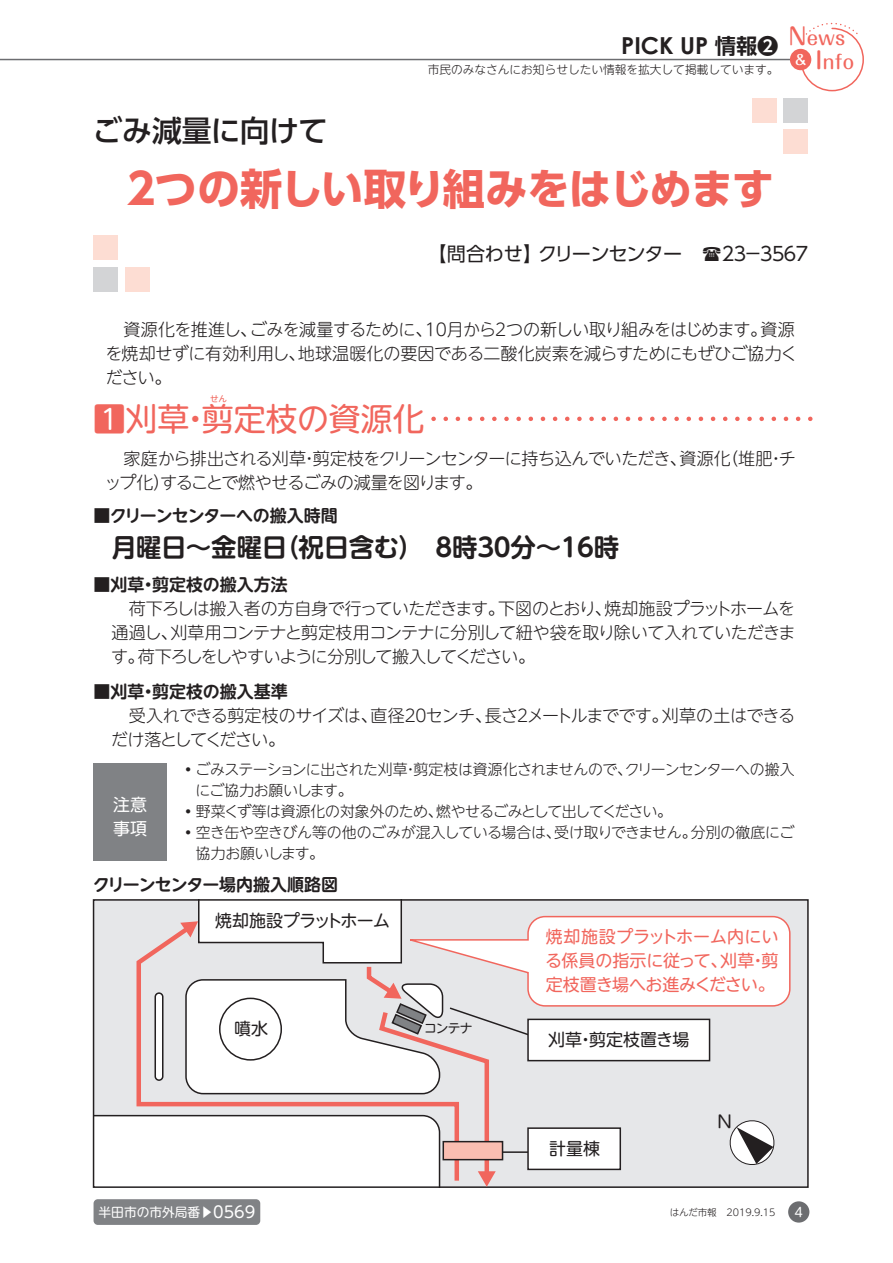
<style>
.page{position:relative;width:893px;height:1263px;background:#fff}
.page>*{position:absolute;margin:0;border:0;box-sizing:border-box;transform-origin:0 0}
.t1{font:700 42.45px "UD Shin Go Pr 6 N";letter-spacing:-.035em;color:#f1665d}
.t2{font:31.95px "UD Shin M Go Pr 6 N";color:#f1665d}
.t3{font:500 29.7px "UD Shin Go Pr 6 N";letter-spacing:-.01em;color:#231f20}
.t4{font:700 25.5px "UD Shin M Go Pr 6 N De";letter-spacing:-.035em;color:#231f20}
.t5{font:700 23.4px "Century Gothic";color:#231f20}
.t6{font:19.2px "UD Shin Go Pr 6 N";letter-spacing:-.06em;color:#231f20}
.t7{font:500 19.2px/23.1px "Maru Fo Pro";color:#f1665d;text-align:center}
.t8{font:300 17.1px/24.2px "UD Shin M Go Pr 6 N";letter-spacing:-.04em;color:#231f20}
.t9{font:300 16.95px/24px "UD Shin M Go Pr 6 N";letter-spacing:-.045em;color:#231f20;text-align:justify}
.t10{font:16.95px/24px "UD Shin M Go Pr 6 N";letter-spacing:-.01em;color:#f1665d;text-align:justify}
.t11{font:700 16.95px "UD Shin M Go Pr 6 N De";letter-spacing:-.005em;color:#231f20}
.t12{font:700 16.95px "UD Shin M Go Pr 6 N De";letter-spacing:-.05em;color:#231f20}
.t13{font:700 16.95px "UD Shin M Go Pr 6 N De";letter-spacing:-.035em;color:#231f20}
.t14{font:16.95px "UD Shin M Go Pr 6 N";color:#231f20}
.t15{font:16.95px "UD Shin M Go Pr 6 N";letter-spacing:-.045em;color:#231f20}
.t16{font:16.95px/24px "UD Shin M Go Pr 6 N";color:#fff}
.t17{font:300 14.85px "UD Shin M Go Pr 6 N";letter-spacing:-.025em;color:#231f20}
.t18{font:12.75px "UD Shin M Go Pr 6 N";color:#fff}
.t19{font:12.75px "UD Shin M Go Pr 6 N";color:#231f20}
.t20{font:300 11.7px "UD Shin M Go Pr 6 N";color:#231f20}
.t21{font:300 9.6px "UD Shin M Go Pr 6 N";color:#231f20}
.t22{font:8.55px "UD Shin M Go Pr 6 N";color:#f1665d}
.s1{font-family:"UD Shin Go Pr 6 N De";font-size:21.3px}
.s2{font-size:23.4px}
.s3{font-size:15.9px}
</style>
<div class="page">
<div style="left:94px;top:900px;width:714px;height:287px;background:#e6e7e9"></div>
<hr style="left:0;top:59px;width:791px;height:1px;background:#6c6d70">
<svg style="left:433px;top:417px;width:378px;height:4px"></svg>
<svg style="left:799px;top:22px;width:65px;height:70px"></svg>
<div style="left:791px;top:50px;width:20px;height:19px;background:#f1665d;border-radius:50%"></div>
<div style="left:790px;top:49px;width:21px;height:21px;border:2px solid #f1665d;border-radius:50%"></div>
<div style="left:783px;top:98px;width:25px;height:25px;background:#d3d4d6"></div>
<div style="left:783px;top:129px;width:25px;height:25px;background:#fdddd3"></div>
<div style="left:752px;top:98px;width:24px;height:25px;background:#fdddd3"></div>
<div style="left:94px;top:267px;width:24px;height:25px;background:#d3d4d6"></div>
<div style="left:94px;top:235px;width:24px;height:25px;background:#fdddd3"></div>
<div style="left:125px;top:267px;width:25px;height:25px;background:#fdddd3"></div>
<div style="left:94px;top:763px;width:73px;height:97px;background:#808285"></div>
<svg style="left:94px;top:900px;width:697px;height:287px"></svg>
<div style="left:443px;top:1142px;width:59px;height:18px;background:#fabeb1"></div>
<div style="left:442px;top:1141px;width:61px;height:19px;border:2px solid #231f20"></div>
<div style="left:94px;top:1199px;width:166px;height:26px;background:#808285;border-radius:4px"></div>
<div style="left:788px;top:1201px;width:21px;height:21px;background:#6c6d70;border-radius:50%"></div>
<h3 class="t5" style="left:621px;top:31px;width:159px">PICK UP <span class="s1">情報❷</span></h3>
<p class="t20" style="left:428px;top:60px;width:352px">市民のみなさんにお知らせしたい情報を拡大して掲載しています。</p>
<p class="t7" style="left:789px;top:24px;width:67px"><span class="s2">N</span>ews <sup>&amp;</sup> <span class="s2">I</span>nfo</p>
<h3 class="t3" style="left:92px;top:106px;width:237px">ごみ減量に向けて</h3>
<h1 class="t1" style="left:120px;top:154px;width:656px">２つの新しい取り組みをはじめます</h1>
<p class="t6" style="left:427px;top:239px;width:386px">【問合わせ】クリーンセンター　 ２３－３５６７</p>
<p class="t8" style="left:105px;top:316px;width:694px">　資源化を推進し、ごみを減量するために、１０月から２つの新しい取り組みをはじめます。資源を焼却せずに有効利用し、地球温暖化の要因である二酸化炭素を減らすためにもぜひご協力ください。</p>
<p class="t22" style="left:210px;top:392px;width:19px">せん</p>
<h2 class="t2" style="left:94px;top:392px;width:332px">1刈草・剪定枝の資源化</h2>
<p class="t8" style="left:104px;top:445px;width:693px">　家庭から排出される刈草・剪定枝をクリーンセンターに持ち込んでいただき、資源化（堆肥・チップ化）することで燃やせるごみの減量を図ります。</p>
<p class="t12" style="left:94px;top:501px;width:263px">■クリーンセンターへの搬入時間　</p>
<h3 class="t4" style="left:112px;top:525px;width:509px">月曜日～金曜日（祝日含む）　８時３０分～１６時</h3>
<p class="t11" style="left:94px;top:570px;width:196px">■刈草・剪定枝の搬入方法</p>
<p class="t9" style="left:111px;top:596px;width:686px">　荷下ろしは搬入者の方自身で行っていただきます。下図のとおり、焼却施設プラットホームを通過し、刈草用コンテナと剪定枝用コンテナに分別して紐や袋を取り除いて入れていただきます。荷下ろしをしやすいように分別して搬入してください。</p>
<p class="t11" style="left:94px;top:677px;width:196px">■刈草・剪定枝の搬入基準</p>
<p class="t9" style="left:111px;top:702px;width:685px">　受入れできる剪定枝のサイズは、直径２０センチ、長さ２メートルまでです。刈草の土はできるだけ落としてください。</p>
<p class="t16" style="left:113px;top:791px;width:36px">注意事項</p>
<p class="t17" style="left:181px;top:757px;width:615px">・ごみステーションに出された刈草・剪定枝は資源化されませんので、クリーンセンターへの搬入</p>
<p class="t17" style="left:195px;top:778px;width:159px">にご協力お願いします。</p>
<p class="t17" style="left:181px;top:799px;width:493px">・野菜くず等は資源化の対象外のため、燃やせるごみとして出してください。</p>
<p class="t17" style="left:181px;top:820px;width:615px">・空き缶や空きびん等の他のごみが混入している場合は、受け取りできません。分別の徹底にご</p>
<p class="t17" style="left:196px;top:841px;width:130px">協力お願いします。</p>
<p class="t13" style="left:93px;top:870px;width:247px">クリーンセンター場内搬入順路図</p>
<p class="t15" style="left:215px;top:907px;width:176px">焼却施設プラットホーム</p>
<p class="t14" style="left:234px;top:1015px;width:36px">噴水</p>
<p class="t19" style="left:424px;top:1017px;width:50px">コンテナ</p>
<p class="t10" style="left:545px;top:923px;width:235px">焼却施設プラットホーム内にいる係員の指示に従って、刈草・剪定枝置き場へお進みください。</p>
<p class="t14" style="left:548px;top:1026px;width:143px">刈草・剪定枝置き場</p>
<p class="t14" style="left:549px;top:1135px;width:53px">計量棟</p>
<p class="t14" style="left:717px;top:1107px;width:16px">N</p>
<p class="t18" style="left:99px;top:1201px;width:158px">半田市の市外局番▶<span class="s3">0569</span></p>
<p class="t21" style="left:670px;top:1205px;width:107px">はんだ市報　2019.9.15</p>
<p class="t18" style="left:795px;top:1201px;width:10px">4</p>
</div>
